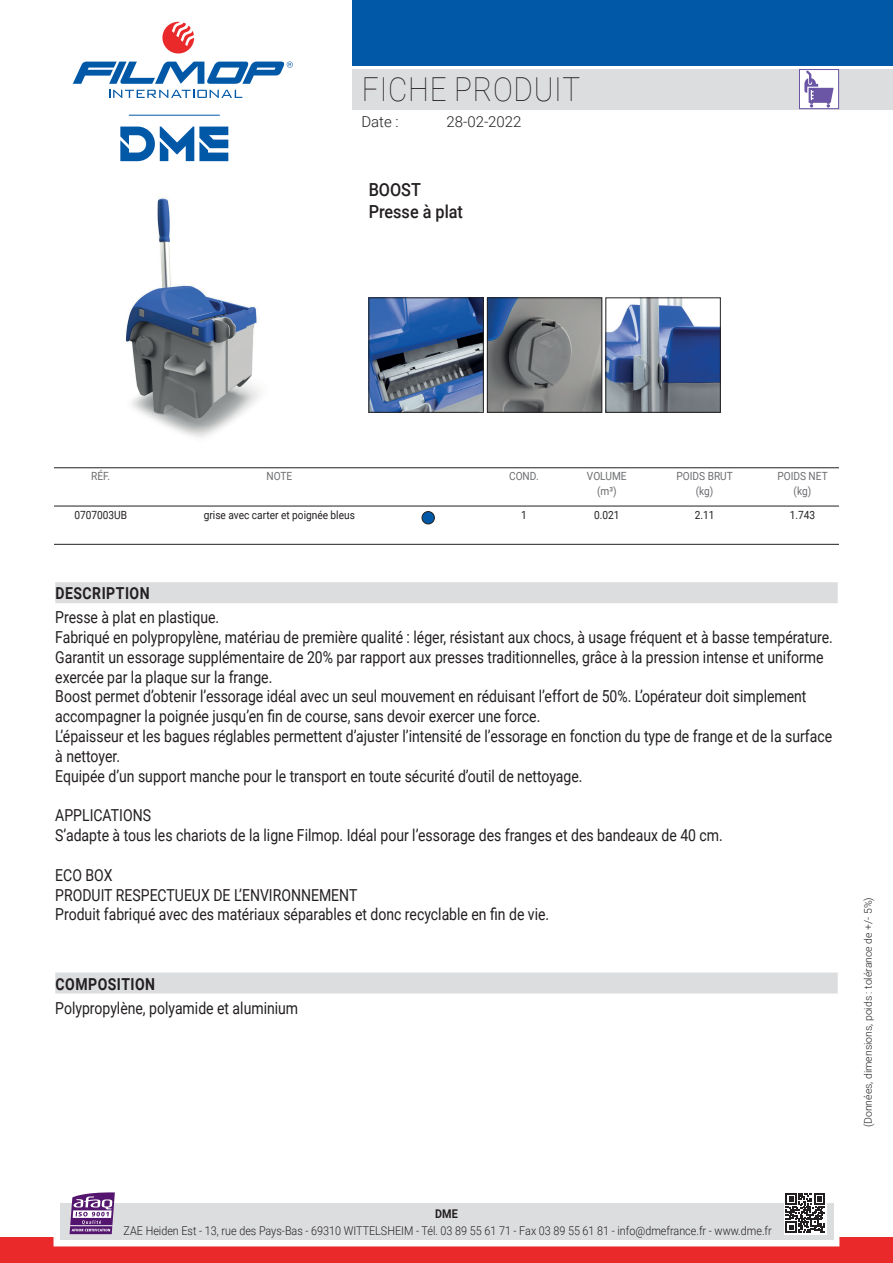
<style>
.page{position:relative;width:893px;height:1263px;background:#fff}
.page>*{position:absolute;margin:0;border:0;box-sizing:border-box;transform-origin:0 0}
.t1{font:100 33px "Roboto";letter-spacing:.025em;color:#231f20;scale:.9 1}
.t2{font:500 18px/21.6px "Roboto";color:#231f20;scale:.9 1}
.t3{font:16.5px/19.8px "Roboto";color:#231f20;scale:.85 1}
.t4{font:700 16.5px "Roboto";letter-spacing:.035em;color:#231f20;scale:.85 1}
.t5{font:300 15px "Roboto";color:#231f20}
.t6{font:300 12px "Roboto";color:#231f20;scale:.9 1}
.t7{font:700 12px "Roboto";color:#231f20;scale:.9 1}
.t8{font:11.25px "Roboto";color:#231f20;scale:.9 1}
.t9{font:11.25px/15px "Roboto";color:#6c6d70;text-align:center;scale:.9 1}
.t10{font:300 10.5px "Roboto";color:#231f20}
</style>
<div class="page">
<div style="left:353px;top:69px;width:540px;height:40px;background:#dcdddf"></div>
<svg style="left:109px;top:90px;width:133px;height:8px"></svg>
<svg style="left:162px;top:22px;width:32px;height:32px"></svg>
<svg style="left:73px;top:61px;width:220px;height:23px"></svg>
<div style="left:353px;top:0;width:540px;height:66px;background:#0158a6"></div>
<div style="left:0;top:1237px;width:893px;height:26px;background:#e9292a"></div>
<div style="left:54px;top:1197px;width:785px;height:49px;border:12px solid #fff"></div>
<div style="left:60px;top:1203px;width:773px;height:37px;background:#dcdddf"></div>
<svg style="left:120px;top:126px;width:108px;height:35px"></svg>
<hr style="left:129px;top:115px;width:91px;height:1px;background:#0158a6">
<svg style="left:784px;top:1193px;width:42px;height:41px"></svg>
<svg style="left:786px;top:1193px;width:39px;height:39px;background:#706e6f"></svg>
<svg style="left:70px;top:1192px;width:45px;height:42px;background:#8f68a0"></svg>
<hr style="left:70px;top:1225px;width:42px;height:1px;background:#fff">
<div style="left:799px;top:69px;width:40px;height:40px;background:#fff;border:1px solid #6a56a4"></div>
<svg style="left:804px;top:70px;width:30px;height:38px"></svg>
<img style="left:125px;top:196px;width:135px;height:242px">
<img style="left:371px;top:300px;width:110px;height:110px">
<img style="left:489px;top:300px;width:111px;height:110px">
<div style="left:487px;top:298px;width:115px;height:114px;border:1px solid #231f20"></div>
<img style="left:608px;top:300px;width:110px;height:110px">
<div style="left:55px;top:582px;width:783px;height:21px;background:#dcdddf"></div>
<div style="left:55px;top:972px;width:783px;height:21px;background:#dcdddf"></div>
<hr style="left:54px;top:467px;width:785px;height:1px;background:#231f20">
<hr style="left:54px;top:544px;width:785px;height:1px;background:#231f20">
<hr style="left:54px;top:506px;width:785px;height:1px;background:#231f20">
<div style="left:422px;top:511px;width:12px;height:13px;background:#0158a6;border-radius:50%"></div>
<div style="left:422px;top:511px;width:13px;height:13px;border:1px solid #231f20;border-radius:50%"></div>
<h1 class="t1" style="left:362px;top:67px;width:244px">FICHE PRODUIT</h1>
<p class="t5" style="left:361px;top:111px;width:39px">Date :</p>
<p class="t5" style="left:446px;top:111px;width:77px">28-02-2022</p>
<p class="t2" style="left:369px;top:178px;width:106px">BOOST<br>Presse à plat</p>
<p class="t9" style="left:91px;top:468px;width:23px">RÉF.</p>
<p class="t8" style="left:74px;top:507px;width:60px">0707003UB</p>
<p class="t9" style="left:266px;top:468px;width:30px">NOTE</p>
<p class="t8" style="left:204px;top:507px;width:169px">grise avec carter et poignée bleus</p>
<p class="t9" style="left:509px;top:468px;width:34px">COND.</p>
<p class="t8" style="left:521px;top:507px;width:8px">1</p>
<p class="t9" style="left:587px;top:468px;width:46px">VOLUME (m³)</p>
<p class="t8" style="left:594px;top:507px;width:30px">0.021</p>
<p class="t9" style="left:676px;top:468px;width:64px">POIDS BRUT (kg)</p>
<p class="t8" style="left:695px;top:507px;width:23px">2.11</p>
<p class="t9" style="left:777px;top:468px;width:57px">POIDS NET (kg)</p>
<p class="t8" style="left:790px;top:507px;width:30px">1.743</p>
<p class="t4" style="left:56px;top:582px;width:112px">DESCRIPTION</p>
<p class="t3" style="left:55px;top:607px;width:916px">Presse à plat en plastique.<br>Fabriqué en polypropylène, matériau de première qualité : léger, résistant aux chocs, à usage fréquent et à basse température.<br>Garantit un essorage supplémentaire de 20% par rapport aux presses traditionnelles, grâce à la pression intense et uniforme exercée par la plaque sur la frange.<br>Boost permet d’obtenir l’essorage idéal avec un seul mouvement en réduisant l’effort de 50%. L’opérateur doit simplement accompagner la poignée jusqu’en fin de course, sans devoir exercer une force.<br>L’épaisseur et les bagues réglables permettent d’ajuster l’intensité de l’essorage en fonction du type de frange et de la surface à nettoyer.<br>Equipée d’un support manche pour le transport en toute sécurité d’outil de nettoyage.</p>
<p class="t3" style="left:55px;top:805px;width:787px">APPLICATIONS<br>S’adapte à tous les chariots de la ligne Filmop. Idéal pour l’essorage des franges et des bandeaux de 40 cm.</p>
<p class="t3" style="left:55px;top:864px;width:583px">ECO BOX<br>PRODUIT RESPECTUEUX DE L’ENVIRONNEMENT<br>Produit fabriqué avec des matériaux séparables et donc recyclable en fin de vie.</p>
<p class="t4" style="left:56px;top:972px;width:119px">COMPOSITION</p>
<p class="t3" style="left:55px;top:997px;width:287px">Polypropylène, polyamide et aluminium</p>
<p class="t10" style="left:861px;top:1127px;width:232px;rotate:-90deg">(Données, dimensions, poids : tolérance de +/- 5%)</p>
<p class="t7" style="left:435px;top:1206px;width:27px">DME</p>
<p class="t6" style="left:124px;top:1222px;width:722px">ZAE Heiden Est - 13, rue des Pays-Bas - 69310 WITTELSHEIM - Tél. 03 89 55 61 71 - Fax 03 89 55 61 81 - info@dmefrance.fr - www.dme.fr</p>
</div>
